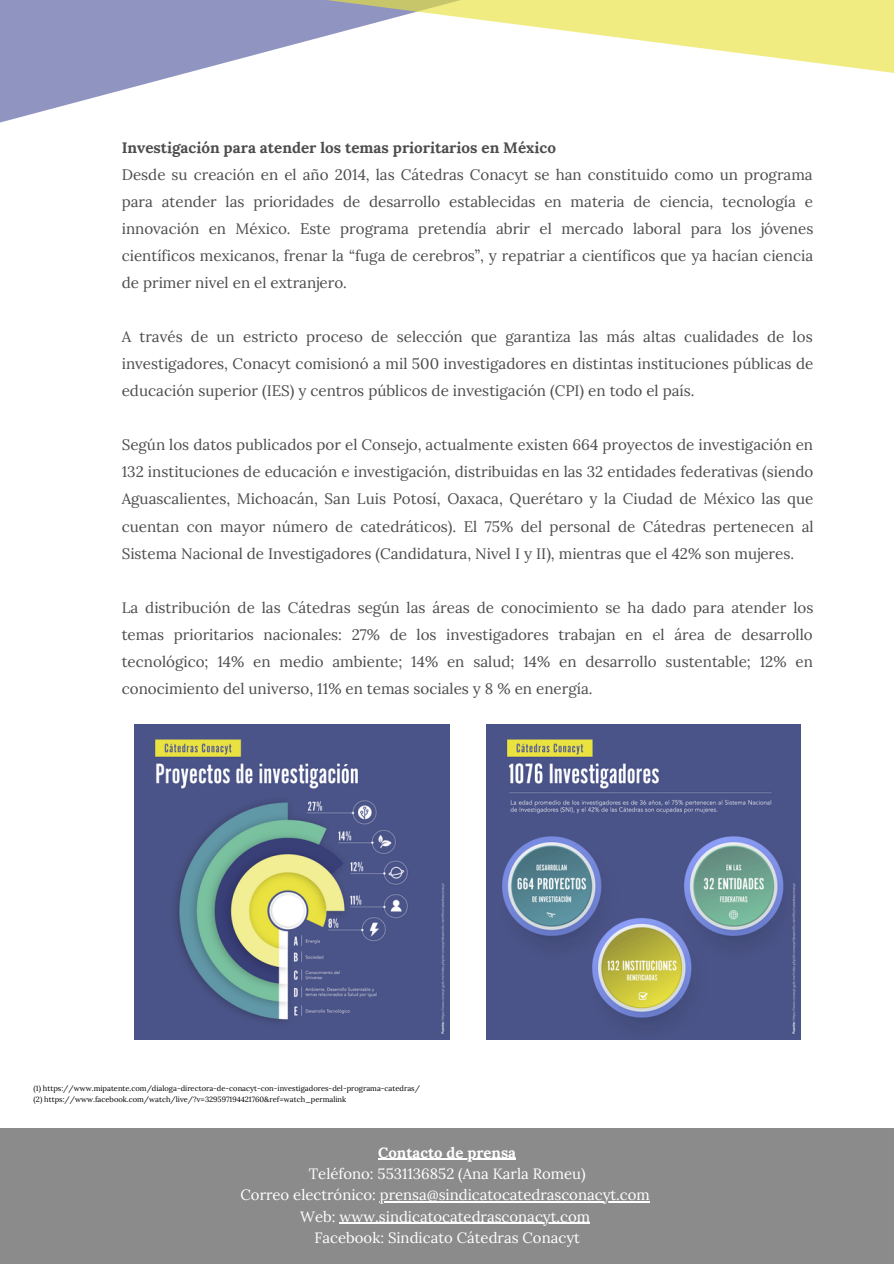
<style>
.page{position:relative;width:894px;height:1264px;background:#fff}
.page>*{position:absolute;margin:0;border:0;box-sizing:border-box;transform-origin:0 0}
.t1{font:15.15px/27px "Lora";color:#4c4c4c;text-align:justify}
.t2{font:700 15.15px "Lora";color:#4c4c4c}
.t3{font:14.85px "Lora";color:#fff}
.t4{font:700 14.85px "Lora";color:#fff}
.t5{font:7.5px "Lora";color:#000}
</style>
<div class="page">
<div style="left:0;top:1128px;width:893px;height:135px;background:#8b8b8b"></div>
<div style="left:0;top:0;width:55px;height:123px;background:#9094c0"></div>
<svg style="left:55px;top:0;width:838px;height:108px"></svg>
<img style="left:135px;top:725px;width:314px;height:314px">
<img style="left:486px;top:725px;width:314px;height:314px">
<hr style="left:378px;top:1158px;width:138px;height:1px;background:#fff">
<hr style="left:380px;top:1201px;width:269px;height:1px;background:#fff">
<hr style="left:339px;top:1222px;width:251px;height:1px;background:#fff">
<p class="t2" style="left:122px;top:138px;width:435px">Investigación para atender los temas prioritarios en México</p>
<p class="t1" style="left:122px;top:161px;width:693px">Desde su creación en el año 2014, las Cátedras Conacyt se han constituido como un programa para atender las prioridades de desarrollo establecidas en materia de ciencia, tecnología e innovación en México. Este programa pretendía abrir el mercado laboral para los jóvenes científicos mexicanos, frenar la “fuga de cerebros”, y repatriar a científicos que ya hacían ciencia de primer nivel en el extranjero.</p>
<p class="t1" style="left:122px;top:323px;width:693px">A través de un estricto proceso de selección que garantiza las más altas cualidades de los investigadores, Conacyt comisionó a mil 500 investigadores en distintas instituciones públicas de educación superior (IES) y centros públicos de investigación (CPI) en todo el país.</p>
<p class="t1" style="left:122px;top:431px;width:693px">Según los datos publicados por el Consejo, actualmente existen 664 proyectos de investigación en 132 instituciones de educación e investigación, distribuidas en las 32 entidades federativas (siendo Aguascalientes, Michoacán, San Luis Potosí, Oaxaca, Querétaro y la Ciudad de México las que cuentan con mayor número de catedráticos). El 75% del personal de Cátedras pertenecen al Sistema Nacional de Investigadores (Candidatura, Nivel I y II), mientras que el 42% son mujeres.</p>
<p class="t1" style="left:122px;top:593px;width:693px">La distribución de las Cátedras según las áreas de conocimiento se ha dado para atender los temas prioritarios nacionales: 27% de los investigadores trabajan en el área de desarrollo tecnológico; 14% en medio ambiente; 14% en salud; 14% en desarrollo sustentable; 12% en conocimiento del universo, 11% en temas sociales y 8 % en energía.</p>
<p class="t5" style="left:34px;top:1083px;width:388px">(1) https://www.mipatente.com/dialoga-directora-de-conacyt-con-investigadores-del-programa-catedras/</p>
<p class="t5" style="left:34px;top:1094px;width:314px">(2) https://www.facebook.com/watch/live/?v=329597194421760&amp;ref=watch_permalink</p>
<p class="t4" style="left:378px;top:1142px;width:139px">Contacto de prensa</p>
<p class="t3" style="left:308px;top:1164px;width:278px">Teléfono: 5531136852 (Ana Karla Romeu)</p>
<p class="t3" style="left:240px;top:1185px;width:411px">Correo electrónico: prensa@sindicatocatedrasconacyt.com</p>
<p class="t3" style="left:300px;top:1206px;width:291px">Web: www.sindicatocatedrasconacyt.com</p>
<p class="t3" style="left:314px;top:1228px;width:267px">Facebook: Sindicato Cátedras Conacyt</p>
</div>
